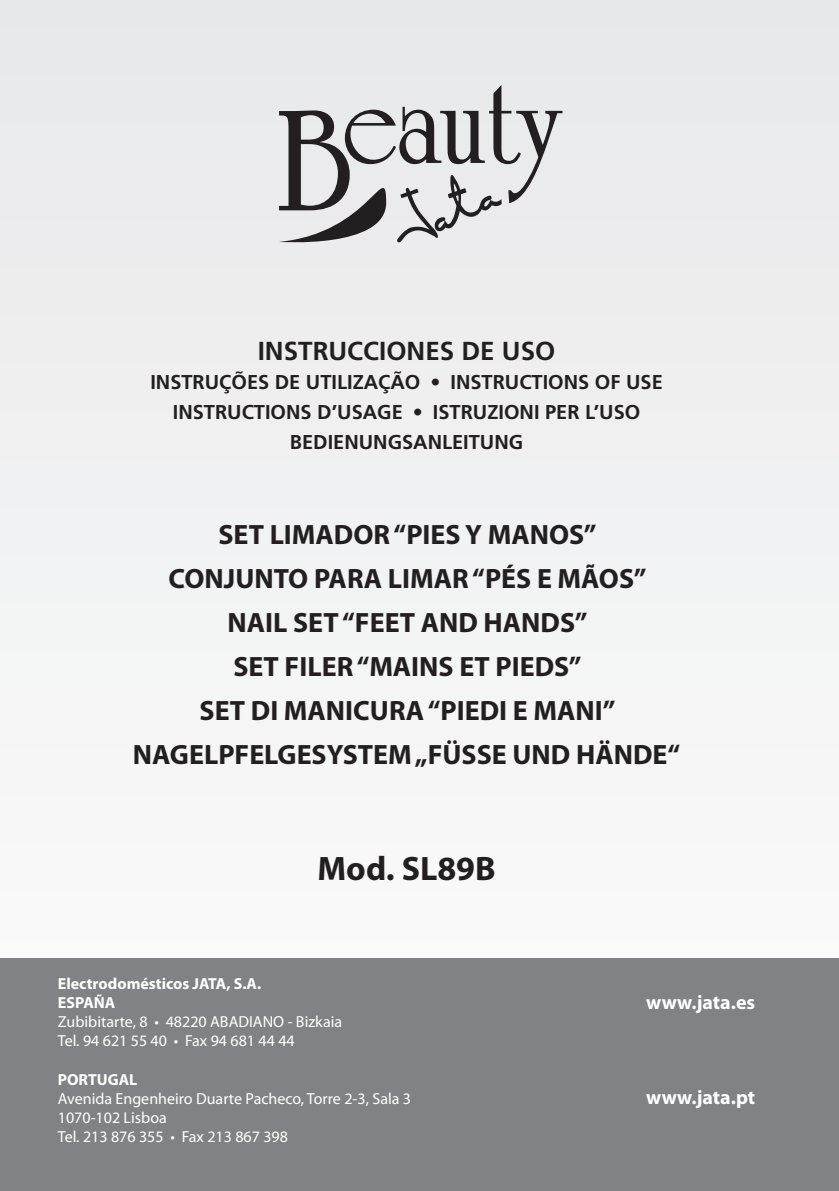
<style>
.page{position:relative;width:839px;height:1191px;background:#fff}
.page>*{position:absolute;margin:0;border:0;box-sizing:border-box;transform-origin:0 0}
.t1{font:700 34px "Myriad Pro";color:#231f20}
.t2{font:700 28px/44px "Myriad Pro";color:#231f20;text-align:center}
.t3{font:700 26px "Frutiger";color:#231f20}
.t4{font:700 20px/29.6px "Frutiger";color:#231f20;text-align:center}
.t5{font:700 20px "Myriad Pro";color:#fff}
.t6{font:16px/19.2px "Myriad Pro";color:#fff}
.t7{font:700 16px/19.2px "Myriad Pro";color:#fff}
</style>
<div class="page">
<div style="left:0;top:0;width:839px;height:1190px;background:#f0f1f2"></div>
<div style="left:0;top:958px;width:839px;height:232px;background:#808285"></div>
<svg style="left:279px;top:85px;width:283px;height:158px"></svg>
<p class="t3" style="left:258px;top:335px;width:299px">INSTRUCCIONES DE USO</p>
<p class="t4" style="left:150px;top:367px;width:514px">INSTRUÇÕES DE UTILIZAÇÃO • INSTRUCTIONS OF USE<br>INSTRUCTIONS D’USAGE • ISTRUZIONI PER L’USO<br>BEDIENUNGSANLEITUNG</p>
<p class="t2" style="left:133px;top:511px;width:549px">SET LIMADOR “PIES Y MANOS”<br>CONJUNTO PARA LIMAR “PÉS E MÃOS”<br>NAIL SET “FEET AND HANDS”<br>SET FILER “MAINS ET PIEDS”<br>SET DI MANICURA “PIEDI E MANI”<br>NAGELPFELGESYSTEM „FÜSSE UND HÄNDE“</p>
<p class="t1" style="left:317px;top:846px;width:180px">Mod. SL89B</p>
<p class="t7" style="left:58px;top:973px;width:205px">Electrodomésticos JATA, S.A.<br>ESPAÑA</p>
<p class="t6" style="left:58px;top:1011px;width:286px">Zubibitarte, 8 • 48220 ABADIANO - Bizkaia<br>Tel. 94 621 55 40 • Fax 94 681 44 44</p>
<p class="t7" style="left:58px;top:1069px;width:81px">PORTUGAL</p>
<p class="t6" style="left:58px;top:1088px;width:355px">Avenida Engenheiro Duarte Pacheco, Torre 2-3, Sala 3<br>1070-102 Lisboa<br>Tel. 213 876 355 • Fax 213 867 398</p>
<p class="t5" style="left:646px;top:988px;width:111px">www.jata.es</p>
<p class="t5" style="left:646px;top:1084px;width:111px">www.jata.pt</p>
</div>
